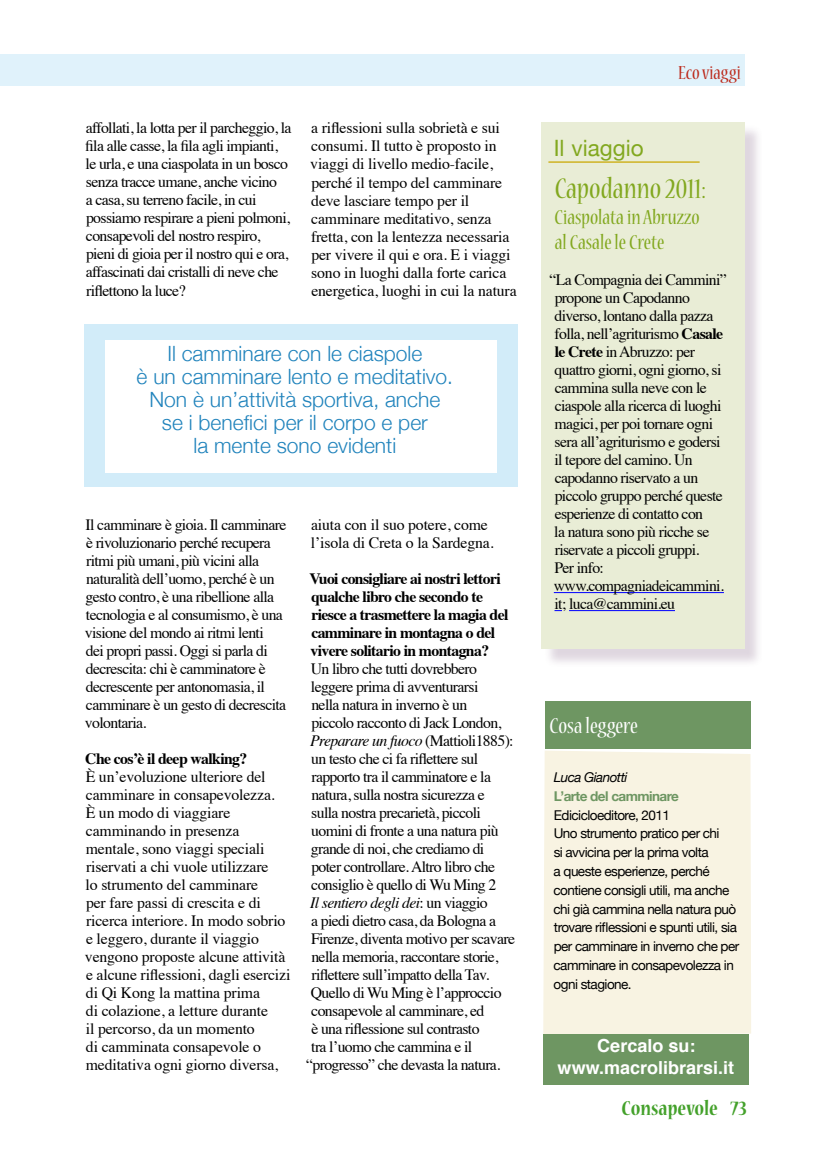
<style>
.page{position:relative;width:830px;height:1170px;background:#fff}
.page>*{position:absolute;margin:0;border:0;box-sizing:border-box;transform-origin:0 0}
.t1{font:condensed 31.5px "Nueva Std";color:#82a81f}
.t2{font:condensed 24px "Nueva Std";color:#fff}
.t3{font:condensed 22.5px/25.5px "Nueva Std";color:#82a81f}
.t4{font:700 condensed 22.5px "Nueva Std";color:#44a12b}
.t5{font:22.5px "Helvetica Neue";color:#82a81f}
.t6{font:300 21px/22.8px "Helvetica Neue";color:#2083bc;text-align:center}
.t7{font:condensed 21px "Nueva Std";color:#bc2a1c}
.t8{font:700 18px/21.6px "Helvetica";color:#fff;text-align:center}
.t9{font:15.75px/18px "Times";letter-spacing:-.04em;color:#000}
.t10{font:15.75px/18px "Times";letter-spacing:-.01em;color:#000}
.t11{font:700 15.75px/18px "Times";letter-spacing:-.04em;color:#000}
.t12{font:italic 15.75px "Times";letter-spacing:-.04em;color:#000}
.t13{font:13.5px/18.8px "Helvetica Neue";letter-spacing:-.04em;color:#000}
.t14{font:700 13.5px "Helvetica Neue";letter-spacing:-.04em;color:#6e9662}
.t15{font:italic 13.5px "Helvetica Neue";letter-spacing:-.04em;color:#000}
.s1{font-style:normal}
.s2{font-weight:700}
</style>
<div class="page">
<div style="left:0;top:54px;width:744px;height:31px;background:#e0f2fb"></div>
<div style="left:84px;top:324px;width:433px;height:162px;background:#d2ecf9"></div>
<div style="left:105px;top:340px;width:392px;height:132px;background:#fff"></div>
<div style="left:543px;top:124px;width:220px;height:543px;background:#5d3460;opacity:.2"></div>
<div style="left:540px;top:122px;width:204px;height:526px;background:#e9edd6"></div>
<hr style="left:553px;top:592px;width:170px;height:1px;background:#00f">
<hr style="left:568px;top:610px;width:106px;height:1px;background:#00f">
<hr style="left:548px;top:161px;width:151px;height:2px;background:#cfb323">
<div style="left:543px;top:750px;width:208px;height:284px;background:#f8f3e2"></div>
<div style="left:544px;top:701px;width:206px;height:47px;background:#6e9662"></div>
<div style="left:543px;top:1034px;width:205px;height:50px;background:#6e9662"></div>
<p class="t9" style="left:85px;top:118px;width:208px">affollati, la lotta per il parcheggio, la fila alle casse, la fila agli impianti, le urla, e una ciaspolata in un bosco senza tracce umane, anche vicino<br>a casa, su terreno facile, in cui possiamo respirare a pieni polmoni, consapevoli del nostro respiro, pieni di gioia per il nostro qui e ora, affascinati dai cristalli di neve che riflettono la luce?</p>
<p class="t10" style="left:310px;top:118px;width:208px">a riflessioni sulla sobrietà e sui consumi. Il tutto è proposto in viaggi di livello medio-facile, perché il tempo del camminare deve lasciare tempo per il camminare meditativo, senza fretta, con la lentezza necessaria per vivere il qui e ora. E i viaggi sono in luoghi dalla forte carica energetica, luoghi in cui la natura</p>
<h3 class="t6" style="left:136px;top:342px;width:318px">Il camminare con le ciaspole<br>è un camminare lento e meditativo.<br>Non è un’attività sportiva, anche se i benefici per il corpo e per<br>la mente sono evidenti</h3>
<p class="t9" style="left:85px;top:514px;width:203px">Il camminare è gioia. Il camminare è rivoluzionario perché recupera ritmi più umani, più vicini alla naturalità dell’uomo, perché è un gesto contro, è una ribellione alla tecnologia e al consumismo, è una visione del mondo ai ritmi lenti<br>dei propri passi. Oggi si parla di decrescita: chi è camminatore è decrescente per antonomasia, il camminare è un gesto di decrescita volontaria.</p>
<p class="t11" style="left:85px;top:747px;width:163px">Che cos’è il deep walking?</p>
<p class="t10" style="left:85px;top:766px;width:207px">È un’evoluzione ulteriore del camminare in consapevolezza.<br>È un modo di viaggiare camminando in presenza mentale, sono viaggi speciali riservati a chi vuole utilizzare<br>lo strumento del camminare<br>per fare passi di crescita e di ricerca interiore. In modo sobrio e leggero, durante il viaggio vengono proposte alcune attività e alcune riflessioni, dagli esercizi di Qi Kong la mattina prima<br>di colazione, a letture durante<br>il percorso, da un momento<br>di camminata consapevole o meditativa ogni giorno diversa,</p>
<p class="t10" style="left:311px;top:514px;width:184px">aiuta con il suo potere, come l’isola di Creta o la Sardegna.</p>
<p class="t11" style="left:309px;top:567px;width:200px">Vuoi consigliare ai nostri lettori qualche libro che secondo te riesce a trasmettere la magia del camminare in montagna o del vivere solitario in montagna?</p>
<p class="t9" style="left:310px;top:658px;width:168px">Un libro che tutti dovrebbero</p>
<p class="t9" style="left:311px;top:676px;width:169px">leggere prima di avventurarsi</p>
<p class="t9" style="left:311px;top:694px;width:157px">nella natura in inverno è un</p>
<p class="t9" style="left:311px;top:712px;width:191px">piccolo racconto di Jack London,</p>
<p class="t12" style="left:310px;top:726px;width:205px">Preparare un fuoco <span class="s1">(Mattioli1885):</span></p>
<p class="t9" style="left:311px;top:748px;width:168px">un testo che ci fa riflettere sul</p>
<p class="t9" style="left:311px;top:766px;width:181px">rapporto tra il camminatore e la</p>
<p class="t9" style="left:311px;top:784px;width:175px">natura, sulla nostra sicurezza e</p>
<p class="t9" style="left:311px;top:802px;width:171px">sulla nostra precarietà, piccoli</p>
<p class="t9" style="left:311px;top:820px;width:189px">uomini di fronte a una natura più</p>
<p class="t9" style="left:310px;top:838px;width:175px">grande di noi, che crediamo di</p>
<p class="t9" style="left:311px;top:856px;width:185px">poter controllare. Altro libro che</p>
<p class="t9" style="left:311px;top:874px;width:186px">consiglio è quello di Wu Ming 2</p>
<p class="t12" style="left:310px;top:888px;width:179px">Il sentiero degli dei<span class="s1">: un viaggio</span></p>
<p class="t9" style="left:311px;top:910px;width:186px">a piedi dietro casa, da Bologna a</p>
<p class="t9" style="left:311px;top:928px;width:205px">Firenze, diventa motivo per scavare</p>
<p class="t9" style="left:311px;top:946px;width:188px">nella memoria, raccontare storie,</p>
<p class="t9" style="left:311px;top:964px;width:179px">riflettere sull’impatto della Tav.</p>
<p class="t9" style="left:310px;top:982px;width:192px">Quello di Wu Ming è l’approccio</p>
<p class="t9" style="left:311px;top:1000px;width:174px">consapevole al camminare, ed</p>
<p class="t9" style="left:311px;top:1018px;width:170px">è una riflessione sul contrasto</p>
<p class="t9" style="left:311px;top:1036px;width:162px">tra l’uomo che cammina e il</p>
<p class="t9" style="left:306px;top:1054px;width:195px">“progresso” che devasta la natura.</p>
<h3 class="t7" style="left:677px;top:63px;width:64px">Eco viaggi</h3>
<h3 class="t5" style="left:553px;top:135px;width:91px">Il viaggio</h3>
<h1 class="t1" style="left:554px;top:174px;width:153px">Capodanno 2011:</h1>
<h3 class="t3" style="left:554px;top:205px;width:147px">Ciaspolata in Abruzzo al Casale le Crete</h3>
<p class="t9" style="left:549px;top:269px;width:179px">“La Compagnia dei Cammini” propone un Capodanno diverso, lontano dalla pazza folla, nell’agriturismo <span class="s2">Casale le Crete</span> in Abruzzo: per quattro giorni, ogni giorno, si cammina sulla neve con le ciaspole alla ricerca di luoghi magici, per poi tornare ogni sera all’agriturismo e godersi il tepore del camino. Un capodanno riservato a un piccolo gruppo perché queste esperienze di contatto con<br>la natura sono più ricche se riservate a piccoli gruppi.<br>Per info: www.compagniadeicammini. it; luca@cammini.eu</p>
<h2 class="t2" style="left:549px;top:714px;width:90px">Cosa leggere</h2>
<p class="t15" style="left:553px;top:769px;width:75px">Luca Gianotti</p>
<p class="t14" style="left:553px;top:787px;width:126px">L’arte del camminare</p>
<p class="t13" style="left:553px;top:805px;width:187px">Edicicloeditore, 2011<br>Uno strumento pratico per chi<br>si avvicina per la prima volta<br>a queste esperienze, perché contiene consigli utili, ma anche chi già cammina nella natura può trovare riflessioni e spunti utili, sia per camminare in inverno che per camminare in consapevolezza in ogni stagione.</p>
<p class="t8" style="left:557px;top:1034px;width:178px">Cercalo su: www.macrolibrarsi.it</p>
<h3 class="t4" style="left:621px;top:1097px;width:127px">Consapevole 73</h3>
</div>
